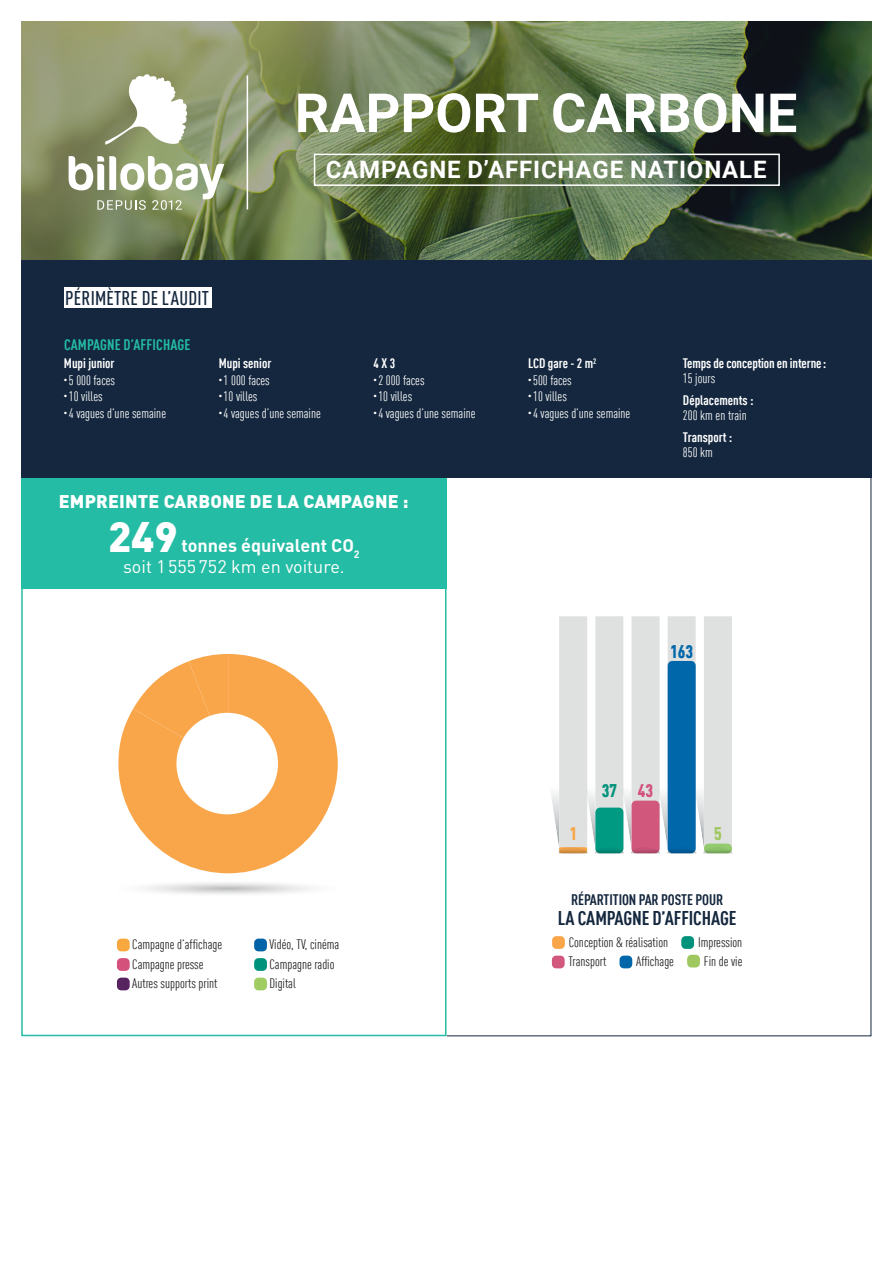
<style>
.page{position:relative;width:893px;height:1263px;background:#fff}
.page>*{position:absolute;margin:0;border:0;box-sizing:border-box;transform-origin:0 0}
.t1{font:700 54px "Roboto";color:#fff}
.t2{font:900 41.85px "DINOT";color:#fff}
.t3{font:700 24px "Roboto";letter-spacing:.035em;color:#fff}
.t4{font:700 condensed 19.5px "DINOT";letter-spacing:-.005em;color:#14273e}
.t5{font:500 condensed 19.5px "DINOT";letter-spacing:.01em;color:#14273e}
.t6{font:18px/21px "DIN";color:#fff}
.t7{font:900 18px "DINOT";letter-spacing:.01em;color:#fff}
.t8{font:900 condensed 18px "DINOT";color:#0067aa}
.t9{font:900 condensed 18px "DINOT";color:#d3517a}
.t10{font:900 condensed 18px "DINOT";color:#00927b}
.t11{font:900 condensed 18px "DINOT";color:#f9a64a}
.t12{font:900 condensed 18px "DINOT";color:#9fc861}
.t13{font:700 condensed 15px "DINOT";letter-spacing:-.005em;color:#14273e}
.t14{font:700 condensed 15px "DINOT";letter-spacing:.01em;color:#24bca4}
.t15{font:condensed 13.5px "DINOT";color:#fff}
.t16{font:condensed 13.5px "DINOT";color:#231f20}
.t17{font:700 condensed 13.5px/14.2px "DINOT";color:#fff}
.s1{font-weight:400}
.s2{font-family:"DINOT";font-weight:700}
</style>
<div class="page">
<svg style="left:118px;top:654px;width:220px;height:219px;fill:#f9a64a"></svg>
<div style="left:176px;top:713px;width:102px;height:101px;background:#fff;border-radius:50%"></div>
<svg style="left:144px;top:883px;width:168px;height:12px"></svg>
<svg style="left:446px;top:478px;width:426px;height:558px"></svg>
<div style="left:21px;top:478px;width:425px;height:110px;background:#24bca4"></div>
<div style="left:21px;top:258px;width:851px;height:220px;background:#14273e"></div>
<img style="left:21px;top:21px;width:851px;height:238px">
<hr style="left:247px;top:75px;width:1px;height:134px;background:#fff">
<div style="left:314px;top:154px;width:466px;height:32px;border:2px solid #fff"></div>
<div style="left:64px;top:287px;width:147px;height:20px;background:#fff"></div>
<svg style="left:549px;top:616px;width:183px;height:237px"></svg>
<div style="left:552px;top:936px;width:13px;height:13px;background:#f9a64a;border-radius:4px"></div>
<div style="left:681px;top:936px;width:13px;height:13px;background:#00927b;border-radius:4px"></div>
<div style="left:552px;top:956px;width:13px;height:12px;background:#d2577d;border-radius:4px"></div>
<div style="left:619px;top:956px;width:13px;height:12px;background:#0067aa;border-radius:4px"></div>
<div style="left:687px;top:955px;width:13px;height:12px;background:#9fc861;border-radius:4px"></div>
<svg style="left:104px;top:74px;width:83px;height:71px"></svg>
<svg style="left:69px;top:156px;width:155px;height:54px"></svg>
<div style="left:117px;top:939px;width:13px;height:12px;background:#f7a940;border-radius:4px"></div>
<div style="left:117px;top:958px;width:13px;height:13px;background:#d3517a;border-radius:4px"></div>
<div style="left:117px;top:978px;width:13px;height:12px;background:#572360;border-radius:4px"></div>
<div style="left:254px;top:939px;width:13px;height:12px;background:#0062a7;border-radius:4px"></div>
<div style="left:254px;top:958px;width:13px;height:13px;background:#00927b;border-radius:4px"></div>
<div style="left:254px;top:978px;width:13px;height:12px;background:#9fcd61;border-radius:4px"></div>
<p class="t1" style="left:295px;top:75px;width:504px">RAPPORT CARBONE</p>
<p class="t3" style="left:326px;top:153px;width:442px">CAMPAGNE D’AFFICHAGE NATIONALE</p>
<p class="t5" style="left:65px;top:284px;width:145px">PÉRIMÈTRE DE L’AUDIT</p>
<p class="t14" style="left:64px;top:334px;width:128px">CAMPAGNE D’AFFICHAGE</p>
<p class="t17" style="left:64px;top:355px;width:52px">Mupi junior</p>
<p class="t15" style="left:64px;top:371px;width:53px"><sup>•</sup> 5 000 faces</p>
<p class="t15" style="left:64px;top:387px;width:40px"><sup>•</sup> 10 villes</p>
<p class="t15" style="left:64px;top:403px;width:104px"><sup>•</sup> 4 vagues d’une semaine</p>
<p class="t17" style="left:219px;top:355px;width:54px">Mupi senior</p>
<p class="t15" style="left:219px;top:371px;width:53px"><sup>•</sup> 1 000 faces</p>
<p class="t15" style="left:219px;top:387px;width:40px"><sup>•</sup> 10 villes</p>
<p class="t15" style="left:219px;top:403px;width:104px"><sup>•</sup> 4 vagues d’une semaine</p>
<p class="t17" style="left:373px;top:355px;width:23px">4 X 3</p>
<p class="t15" style="left:373px;top:371px;width:53px"><sup>•</sup> 2 000 faces</p>
<p class="t15" style="left:373px;top:387px;width:40px"><sup>•</sup> 10 villes</p>
<p class="t15" style="left:373px;top:403px;width:104px"><sup>•</sup> 4 vagues d’une semaine</p>
<p class="t17" style="left:528px;top:355px;width:70px">LCD gare - 2 m<sup>2</sup></p>
<p class="t15" style="left:528px;top:371px;width:45px"><sup>•</sup> 500 faces</p>
<p class="t15" style="left:528px;top:387px;width:40px"><sup>•</sup> 10 villes</p>
<p class="t15" style="left:528px;top:403px;width:104px"><sup>•</sup> 4 vagues d’une semaine</p>
<p class="t17" style="left:683px;top:355px;width:145px">Temps de conception en interne:<br><span class="s1">15 jours</span></p>
<p class="t17" style="left:683px;top:392px;width:72px">Déplacements :<br><span class="s1">200 km en train</span></p>
<p class="t17" style="left:683px;top:429px;width:51px">Transport :<br><span class="s1">850 km</span></p>
<p class="t7" style="left:59px;top:487px;width:351px">EMPREINTE CARBONE DE LA CAMPAGNE :</p>
<p class="t2" style="left:108px;top:503px;width:71px">249</p>
<p class="t6" style="left:123px;top:534px;width:238px;text-indent:59px"><span class="s2">tonnes équivalent CO</span><sub>2 </sub>soit 1555752 km en voiture.</p>
<p class="t16" style="left:132px;top:935px;width:91px">Campagne d’affichage</p>
<p class="t16" style="left:132px;top:955px;width:73px">Campagne presse</p>
<p class="t16" style="left:132px;top:974px;width:87px">Autres supports print</p>
<p class="t16" style="left:270px;top:935px;width:71px">Vidéo, TV, cinéma</p>
<p class="t16" style="left:270px;top:955px;width:66px">Campagne radio</p>
<p class="t16" style="left:270px;top:974px;width:28px">Digital</p>
<p class="t8" style="left:670px;top:638px;width:24px">163</p>
<p class="t11" style="left:569px;top:820px;width:9px">1</p>
<p class="t10" style="left:602px;top:777px;width:17px">37</p>
<p class="t9" style="left:638px;top:777px;width:17px">43</p>
<p class="t12" style="left:714px;top:820px;width:9px">5</p>
<p class="t13" style="left:571px;top:889px;width:154px">RÉPARTITION PAR POSTE POUR</p>
<p class="t4" style="left:558px;top:903px;width:180px">LA CAMPAGNE D’AFFICHAGE</p>
<p class="t16" style="left:569px;top:933px;width:101px">Conception &amp; réalisation</p>
<p class="t16" style="left:698px;top:933px;width:46px">Impression</p>
<p class="t16" style="left:569px;top:952px;width:39px">Transport</p>
<p class="t16" style="left:636px;top:952px;width:39px">Affichage</p>
<p class="t16" style="left:704px;top:952px;width:40px">Fin de vie</p>
</div>
